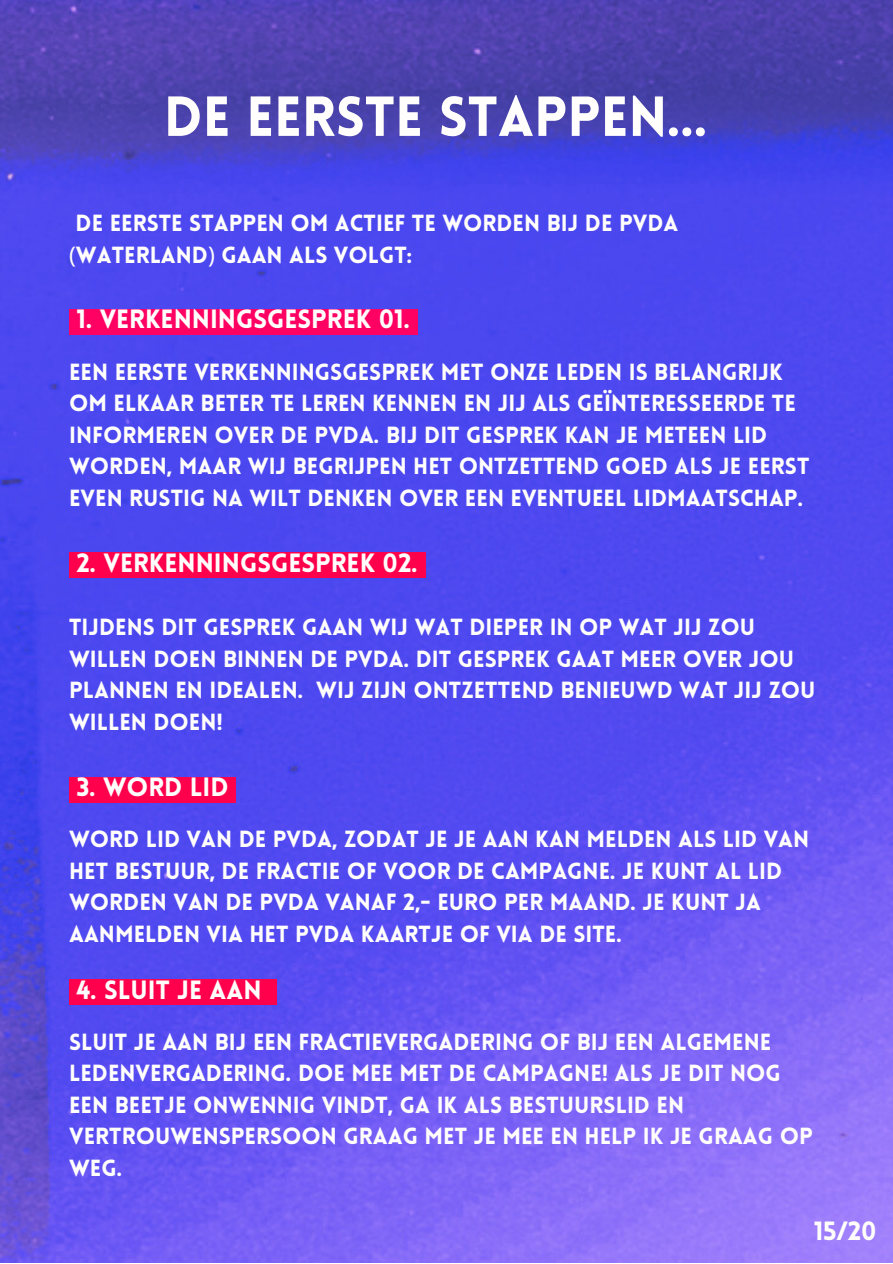
<style>
.page{position:relative;width:893px;height:1264px;background:#fff}
.page>*{position:absolute;margin:0;border:0;box-sizing:border-box;transform-origin:0 0}
.t1{font:900 55.2px "Lovelo";color:#fffefc}
.t2{font:900 25.8px "Lovelo";color:#fffefc}
.t3{font:900 22.8px/31.5px "Lovelo";color:#fffefc}
.s1{font-family:"Noto Sans";font-weight:400}
</style>
<div class="page">
<img style="left:0;top:0;width:892px;height:1262px">
<div style="left:69px;top:309px;width:348px;height:26px;background:#ff0063"></div>
<div style="left:69px;top:552px;width:356px;height:26px;background:#ff004d"></div>
<div style="left:69px;top:776px;width:167px;height:26px;background:#ff004d"></div>
<div style="left:69px;top:979px;width:207px;height:26px;background:#ff004d"></div>
<p class="t1" style="left:164px;top:94px;width:545px">DE EERSTE STAPPEN...</p>
<p class="t3" style="left:69px;top:209px;width:610px">DE EERSTE STAPPEN OM ACTIEF TE WORDEN BIJ DE PVDA <span class="s1">(</span>WATERLAND<span class="s1">)</span> GAAN ALS VOLGT:</p>
<p class="t2" style="left:76px;top:309px;width:335px">1. VERKENNINGSGESPREK 01.</p>
<p class="t3" style="left:69px;top:358px;width:741px">EEN EERSTE VERKENNINGSGESPREK MET ONZE LEDEN IS BELANGRIJK OM ELKAAR BETER TE LEREN KENNEN EN JIJ ALS GEÏNTERESSEERDE TE INFORMEREN OVER DE PVDA. BIJ DIT GESPREK KAN JE METEEN LID WORDEN, MAAR WIJ BEGRIJPEN HET ONTZETTEND GOED ALS JE EERST EVEN RUSTIG NA WILT DENKEN OVER EEN EVENTUEEL LIDMAATSCHAP.</p>
<p class="t2" style="left:76px;top:552px;width:343px">2. VERKENNINGSGESPREK 02.</p>
<p class="t3" style="left:69px;top:614px;width:747px">TIJDENS DIT GESPREK GAAN WIJ WAT DIEPER IN OP WAT JIJ ZOU WILLEN DOEN BINNEN DE PVDA. DIT GESPREK GAAT MEER OVER JOU PLANNEN EN IDEALEN. WIJ ZIJN ONTZETTEND BENIEUWD WAT JIJ ZOU WILLEN DOEN!</p>
<p class="t2" style="left:76px;top:776px;width:154px">3. WORD LID</p>
<p class="t3" style="left:69px;top:825px;width:741px">WORD LID VAN DE PVDA, ZODAT JE JE AAN KAN MELDEN ALS LID VAN HET BESTUUR, DE FRACTIE OF VOOR DE CAMPAGNE. JE KUNT AL LID WORDEN VAN DE PVDA VANAF 2,- EURO PER MAAND. JE KUNT JA AANMELDEN VIA HET PVDA KAARTJE OF VIA DE SITE.</p>
<p class="t2" style="left:76px;top:979px;width:186px">4. SLUIT JE AAN</p>
<p class="t3" style="left:69px;top:1028px;width:745px">SLUIT JE AAN BIJ EEN FRACTIEVERGADERING OF BIJ EEN ALGEMENE LEDENVERGADERING. DOE MEE MET DE CAMPAGNE! ALS JE DIT NOG EEN BEETJE ONWENNIG VINDT, GA IK ALS BESTUURSLID EN VERTROUWENSPERSOON GRAAG MET JE MEE EN HELP IK JE GRAAG OP WEG.</p>
<p class="t2" style="left:813px;top:1220px;width:64px">15/20</p>
</div>
